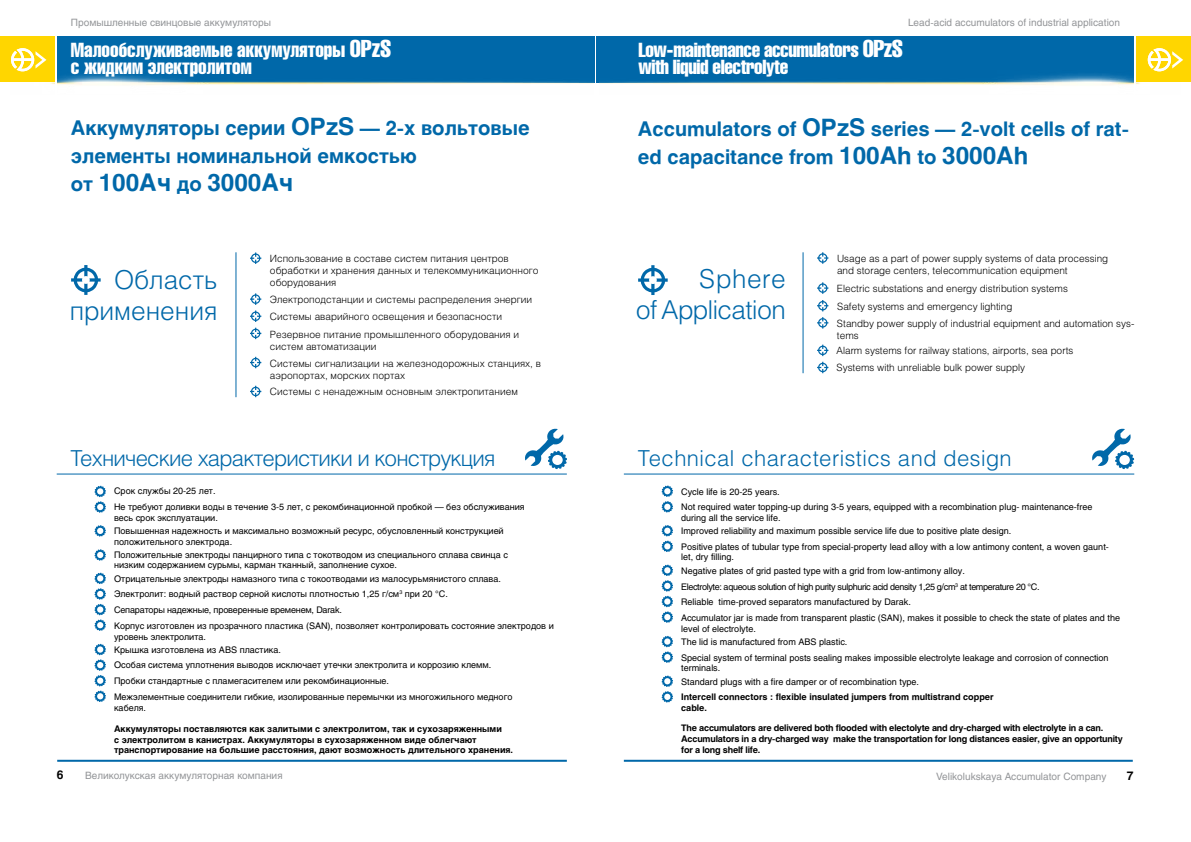
<style>
.page{position:relative;width:1191px;height:842px;background:#fff}
.page>*{position:absolute;margin:0;border:0;box-sizing:border-box;transform-origin:0 0}
.t1{font:300 26px/31.2px "Helios";letter-spacing:-.02em;color:#0068a9;text-align:right}
.t2{font:300 26px/31.2px "Helios";color:#0068a9;text-align:right}
.t3{font:700 24px "Helios C";color:#0068a9}
.t4{font:300 22px "Helios";letter-spacing:-.035em;color:#0068a9}
.t5{font:300 22px "Helios";letter-spacing:.02em;color:#0068a9}
.t6{font:700 20px/28px "Helios C";color:#0068a9}
.t7{font:20px/17px "Helios Compressed";letter-spacing:-.01em;color:#fff}
.t8{font:700 12px "Helios C";color:#000}
.t9{font:300 10px/12px "Helios";color:#000}
.t10{font:10px "Helios C";color:#939598}
.t11{font:9px/13.3px "Helios C";color:#000}
.t12{font:700 9px/10.8px "Helios C";color:#000}
.t13{font:700 9px/10.8px "Helios C";letter-spacing:-.02em;color:#000}
.t14{font:9px/16px "Helios C";letter-spacing:-.04em;color:#000}
.s1{font-size:24px}
.s2{font-size:20px}
</style>
<div class="page">
<div style="left:57px;top:36px;width:538px;height:46px;background:#0068a9"></div>
<div style="left:596px;top:36px;width:538px;height:46px;background:#0068a9"></div>
<hr style="left:624px;top:760px;width:508px;height:2px;background:#0068a9">
<hr style="left:57px;top:760px;width:510px;height:2px;background:#0068a9">
<img style="left:599px;top:74px;width:541px;height:11px">
<img style="left:51px;top:74px;width:542px;height:11px">
<svg style="left:525px;top:429px;width:42px;height:40px"></svg>
<svg style="left:71px;top:265px;width:30px;height:30px"></svg>
<hr style="left:57px;top:473px;width:510px;height:1px;background:#0068a9">
<svg style="left:1092px;top:429px;width:42px;height:40px"></svg>
<svg style="left:638px;top:265px;width:29px;height:30px"></svg>
<hr style="left:624px;top:473px;width:510px;height:1px;background:#0068a9">
<div style="left:0;top:36px;width:55px;height:46px;background:#ffd600"></div>
<hr style="left:55px;top:28px;width:2px;height:98px;background:#fff">
<svg style="left:95px;top:486px;width:11px;height:27px"></svg>
<svg style="left:95px;top:525px;width:11px;height:11px"></svg>
<svg style="left:95px;top:549px;width:11px;height:12px"></svg>
<svg style="left:95px;top:573px;width:11px;height:58px"></svg>
<svg style="left:95px;top:644px;width:11px;height:58px"></svg>
<hr style="left:235px;top:252px;width:1px;height:145px;background:#0068a9">
<svg style="left:11px;top:48px;width:35px;height:23px"></svg>
<svg style="left:250px;top:252px;width:11px;height:12px"></svg>
<svg style="left:250px;top:293px;width:11px;height:29px"></svg>
<svg style="left:250px;top:328px;width:11px;height:11px"></svg>
<svg style="left:250px;top:357px;width:11px;height:11px"></svg>
<svg style="left:250px;top:386px;width:11px;height:11px"></svg>
<div style="left:1134px;top:36px;width:57px;height:46px;background:#ffd600"></div>
<svg style="left:661px;top:485px;width:12px;height:27px"></svg>
<svg style="left:661px;top:525px;width:12px;height:27px"></svg>
<svg style="left:661px;top:565px;width:12px;height:58px"></svg>
<svg style="left:661px;top:636px;width:12px;height:27px"></svg>
<hr style="left:1134px;top:28px;width:2px;height:75px;background:#fff">
<hr style="left:802px;top:252px;width:1px;height:121px;background:#0068a9">
<svg style="left:1147px;top:48px;width:36px;height:23px"></svg>
<svg style="left:661px;top:676px;width:12px;height:26px"></svg>
<svg style="left:817px;top:252px;width:11px;height:12px"></svg>
<svg style="left:817px;top:282px;width:11px;height:12px"></svg>
<svg style="left:817px;top:300px;width:11px;height:11px"></svg>
<svg style="left:817px;top:317px;width:11px;height:12px"></svg>
<svg style="left:817px;top:345px;width:11px;height:11px"></svg>
<svg style="left:817px;top:362px;width:11px;height:11px"></svg>
<p class="t10" style="left:71px;top:17px;width:202px">Промышленные свинцовые аккумуляторы</p>
<p class="t10" style="left:908px;top:17px;width:214px">Lead-acid accumulators of industrial application</p>
<h3 class="t7" style="left:71px;top:41px;width:322px">Малообслуживаемые аккумуляторы <span class="s1">OPzS </span>с жидким электролитом</h3>
<h3 class="t6" style="left:71px;top:114px;width:460px">Аккумуляторы серии <span class="s1">OPzS</span> — 2-х вольтовые элементы номинальной емкостью</h3>
<h2 class="t3" style="left:71px;top:169px;width:224px"><span class="s2">от</span> 100Ач <span class="s2">до</span> 3000Ач</h2>
<h1 class="t2" style="left:70px;top:263px;width:149px">Область применения</h1>
<p class="t9" style="left:270px;top:252px;width:270px">Использование в составе систем питания центров обработки и хранения данных и телекоммуникационного оборудования</p>
<p class="t9" style="left:270px;top:291px;width:264px;line-height:17.3px">Электроподстанции и системы распределения энергии<br>Системы аварийного освещения и безопасности<br>Резервное питание промышленного оборудования и</p>
<p class="t9" style="left:270px;top:337px;width:272px;line-height:16.9px">систем автоматизации<br>Системы сигнализации на железнодорожных станциях, в</p>
<p class="t9" style="left:270px;top:366px;width:249px;line-height:16.9px">аэропортах, морских портах<br>Системы с ненадежным основным электропитанием</p>
<h3 class="t4" style="left:70px;top:445px;width:426px">Технические характеристики и конструкция</h3>
<p class="t11" style="left:114px;top:483px;width:412px;line-height:16.1px">Срок службы 20-25 лет.<br>Не требуют доливки воды в течение 3-5 лет, с рекомбинационной пробкой — без обслуживания</p>
<p class="t11" style="left:114px;top:511px;width:391px">весь срок эксплуатации.<br>Повышенная надежность и максимально возможный ресурс, обусловленный конструкцией</p>
<p class="t11" style="left:114px;top:535px;width:395px;line-height:12.6px">положительного электрода.<br>Положительные электроды панцирного типа с токотводом из специального сплава свинца с</p>
<p class="t11" style="left:114px;top:558px;width:388px">низким содержанием сурьмы, карман тканный, заполнение сухое.<br>Отрицательные электроды намазного типа с токоотводами из малосурьмянистого сплава.</p>
<p class="t11" style="left:114px;top:586px;width:441px;line-height:15.9px">Электролит: водный раствор серной кислоты плотностью 1,25 г/см<sup>3</sup> при 20 °С.<br>Сепараторы надежные, проверенные временем, Darak.<br>Корпус изготовлен из прозрачного пластика (SAN), позволяет контролировать состояние электродов и</p>
<p class="t11" style="left:114px;top:630px;width:168px;line-height:13px">уровень электролита.<br>Крышка изготовлена из ABS пластика.</p>
<p class="t11" style="left:114px;top:657px;width:400px;line-height:15.7px">Особая система уплотнения выводов исключает утечки электролита и коррозию клемм.<br>Пробки стандартные с пламегасителем или рекомбинационные.<br>Межэлементные соединители гибкие, изолированные перемычки из многожильного медного</p>
<p class="t11" style="left:114px;top:701px;width:34px">кабеля.</p>
<p class="t12" style="left:114px;top:723px;width:400px">Аккумуляторы поставляются как залитыми с электролитом, так и сухозаряженными<br>с электролитом в канистрах. Аккумуляторы в сухозаряженном виде облегчают транспортирование на большие расстояния, дают возможность длительного хранения.</p>
<h3 class="t7" style="left:638px;top:41px;width:266px">Low-maintenance accumulators <span class="s1">OPzS </span>with liquid electrolyte</h3>
<h3 class="t6" style="left:638px;top:114px;width:492px">Аccumulators of <span class="s1">OPzS</span> series — 2-volt cells of rat&shy;ed capacitance from <span class="s1">100Аh</span> to <span class="s1">3000Аh</span></h3>
<h1 class="t1" style="left:636px;top:263px;width:152px">Sphere<br>of Application</h1>
<p class="t9" style="left:837px;top:252px;width:273px">Usage as a part of power supply systems of data processing and storage centers, telecommunication equipment</p>
<p class="t9" style="left:837px;top:280px;width:299px;line-height:17.4px">Electric substations and energy distribution systems<br>Safety systems and emergency lighting<br>Standby power supply of industrial equipment and automation sys-</p>
<p class="t9" style="left:836px;top:328px;width:238px;line-height:14.9px">tems<br>Alarm systems for railway stations, airports, sea ports</p>
<p class="t9" style="left:836px;top:362px;width:190px">Systems with unreliable bulk power supply</p>
<h3 class="t5" style="left:638px;top:445px;width:375px">Technical characteristics and design</h3>
<p class="t11" style="left:681px;top:484px;width:412px;line-height:15.3px">Cycle life is 20-25 years.<br>Not required water topping-up during 3-5 years, equipped with a recombination plug- maintenance-free</p>
<p class="t11" style="left:681px;top:511px;width:331px">during all the service life.<br>Improved reliability and maximum possible service life due to positive plate design.</p>
<p class="t11" style="left:681px;top:541px;width:429px;line-height:10.8px">Positive plates of tubular type from special-property lead alloy with a low antimony content, a woven gaunt&shy;let, dry filling.</p>
<p class="t14" style="left:681px;top:562px;width:360px">Negative plates of grid pasted type with a grid from low-antimony alloy.<br>Electrolyte: aqueous solution of high purity sulphuric acid density 1,25 g/сm<sup>3</sup> at temperature 20 °С.</p>
<p class="t11" style="left:681px;top:593px;width:440px;line-height:16px">Reliable time-proved separators manufactured by Darak.<br>Accumulator jar is made from transparent plastic (SAN), makes it possible to check the state of plates and the</p>
<p class="t11" style="left:681px;top:622px;width:168px">level of electrolyte.<br>The lid is manufactured from ABS plastic.</p>
<p class="t11" style="left:681px;top:652px;width:429px;line-height:10.8px">Special system of terminal posts sealing makes impossible electrolyte leakage and corrosion of connection terminals.</p>
<p class="t11" style="left:681px;top:675px;width:239px">Standard plugs with a fire damper or of recombination type.</p>
<p class="t12" style="left:681px;top:692px;width:314px">Intercell connectors : flexible insulated jumpers from multistrand copper cable.</p>
<p class="t13" style="left:681px;top:722px;width:443px">The accumulators are delivered both flooded with electolyte and dry-charged with electrolyte in a can.<br>Accumulators in a dry-charged way make the transportation for long distances easier, give an opportunity for a long shelf life.</p>
<h3 class="t8" style="left:57px;top:768px;width:8px">6</h3>
<h3 class="t8" style="left:1126px;top:769px;width:8px">7</h3>
<p class="t10" style="left:85px;top:769px;width:199px">Великолукская аккумуляторная компания</p>
<p class="t10" style="left:936px;top:771px;width:172px">Velikolukskaya Accumulator Company</p>
</div>
